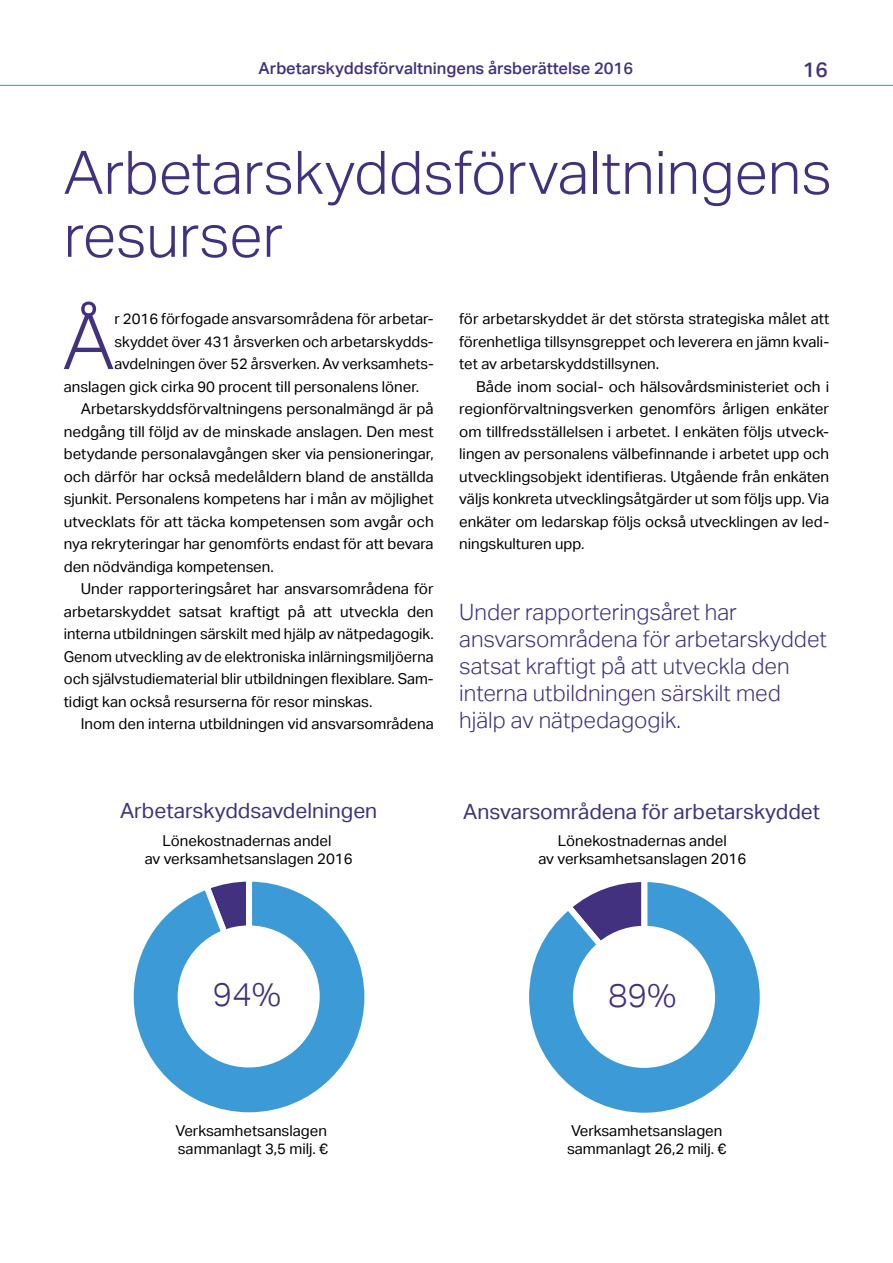
<style>
.page{position:relative;width:893px;height:1263px;background:#fff}
.page>*{position:absolute;margin:0;border:0;box-sizing:border-box;transform-origin:0 0}
.Alkuleipis_anfangi3{font:300 78px "Aktiv Grotesk";color:#41317e}
.Otsikko_28pt{font:300 60px/63px "Aktiv Grotesk";letter-spacing:-.005em;color:#41317e}
.t1{font:300 33px "Aktiv Grotesk";color:#41317e}
.Nosto{font:300 22.5px/27px "Aktiv Grotesk";color:#41317e}
.t2{font:21px "Aktiv Grotesk";color:#41317e}
.t3{font:500 21px "Aktiv Grotesk";color:#41317e}
.t4{font:500 16.5px "Aktiv Grotesk";color:#41317e}
.Leipis{font:15px/22.5px "Aktiv Grotesk";color:#000;text-align:justify}
.Alkuleipis_anfangi3-2{font:15px "Aktiv Grotesk";color:#000}
</style>
<div class="page">
<hr style="left:0;top:85px;width:893px;height:1px;background:#3c9bd6">
<svg style="left:133px;top:881px;width:232px;height:232px"></svg>
<div style="left:181px;top:928px;width:136px;height:136px;background:#fff;border-radius:50%"></div>
<div style="left:178px;top:925px;width:142px;height:142px;border:6px solid #fff;border-radius:50%"></div>
<svg style="left:529px;top:882px;width:231px;height:231px"></svg>
<div style="left:576px;top:929px;width:136px;height:136px;background:#fff;border-radius:50%"></div>
<div style="left:573px;top:926px;width:142px;height:142px;border:6px solid #fff;border-radius:50%"></div>
<p class="t4" style="left:259px;top:59px;width:376px">Arbetarskyddsförvaltningens årsberättelse 2016</p>
<h3 class="t3" style="left:803px;top:58px;width:26px">16</h3>
<h2 class="Otsikko_28pt" style="left:64px;top:142px;width:770px">Arbetarskyddsförvaltningens resurser</h2>
<p class="Alkuleipis_anfangi3" style="left:63px;top:296px;width:53px">Å</p>
<p class="Alkuleipis_anfangi3-2" style="left:114px;top:310px;width:321px">r 2016 förfogade ansvarsområdena för arbetar-</p>
<p class="Alkuleipis_anfangi3-2" style="left:114px;top:333px;width:321px">skyddet över 431 årsverken och arbetarskydds-</p>
<p class="Alkuleipis_anfangi3-2" style="left:114px;top:355px;width:321px">avdelningen över 52 årsverken. Av verksamhets-</p>
<p class="Alkuleipis_anfangi3-2" style="left:64px;top:378px;width:357px">anslagen gick cirka 90 procent till personalens löner.</p>
<p class="Leipis" style="left:64px;top:398px;width:371px;text-indent:17px">Arbetarskyddsförvaltningens personalmängd är på nedgång till följd av de minskade anslagen. Den mest betydande personalavgången sker via pensioneringar, och därför har också medelåldern bland de anställda sjunkit. Personalens kompetens har i mån av möjlighet utvecklats för att täcka kompetensen som avgår och nya rekryteringar har genomförts endast för att bevara den nödvändiga kompetensen.</p>
<p class="Leipis" style="left:64px;top:578px;width:371px;text-indent:17px">Under rapporteringsåret har ansvarsområdena för arbetarskyddet satsat kraftigt på att utveckla den interna utbildningen särskilt med hjälp av nätpedagogik.<br>Genom utveckling av de elektroniska inlärningsmiljöerna och självstudiematerial blir utbildningen flexiblare. Sam&shy;tidigt kan också resurserna för resor minskas.</p>
<p class="Leipis" style="left:81px;top:713px;width:354px">Inom den interna utbildningen vid ansvarsområdena</p>
<p class="Leipis" style="left:459px;top:308px;width:371px">för arbetarskyddet är det största strategiska målet att förenhetliga tillsynsgreppet och leverera en jämn kvali&shy;tet av arbetarskyddstillsynen.</p>
<p class="Leipis" style="left:459px;top:375px;width:371px;text-indent:17px">Både inom social- och hälsovårdsministeriet och i regionförvaltningsverken genomförs årligen enkäter om tillfredsställelsen i arbetet. I enkäten följs utveck&shy;lingen av personalens välbefinnande i arbetet upp och utvecklingsobjekt identifieras. Utgående från enkäten väljs konkreta utvecklingsåtgärder ut som följs upp. Via enkäter om ledarskap följs också utvecklingen av led&shy;ningskulturen upp.</p>
<p class="Nosto" style="left:459px;top:599px;width:369px">Under rapporteringsåret har ansvarsområdena för arbetarskyddet satsat kraftigt på att utveckla den interna utbildningen särskilt med hjälp av nätpedagogik.</p>
<p class="t2" style="left:120px;top:799px;width:259px">Arbetarskyddsavdelningen</p>
<p class="Leipis" style="left:145px;top:832px;width:209px;line-height:18px;text-align:center">Lönekostnadernas andel<br>av verksamhetsanslagen 2016</p>
<p class="t2" style="left:463px;top:799px;width:358px">Ansvarsområdena för arbetarskyddet</p>
<p class="Leipis" style="left:538px;top:832px;width:209px;line-height:18px;text-align:center">Lönekostnadernas andel<br>av verksamhetsanslagen 2016</p>
<p class="t1" style="left:213px;top:976px;width:70px">94%</p>
<p class="t1" style="left:608px;top:976px;width:70px">89%</p>
<p class="Leipis" style="left:176px;top:1122px;width:154px;line-height:18px">Verksamhetsanslagen sammanlagt 3,5 milj. €</p>
<p class="Leipis" style="left:567px;top:1122px;width:161px;line-height:18px">Verksamhetsanslagen sammanlagt 26,2 milj. €</p>
</div>
